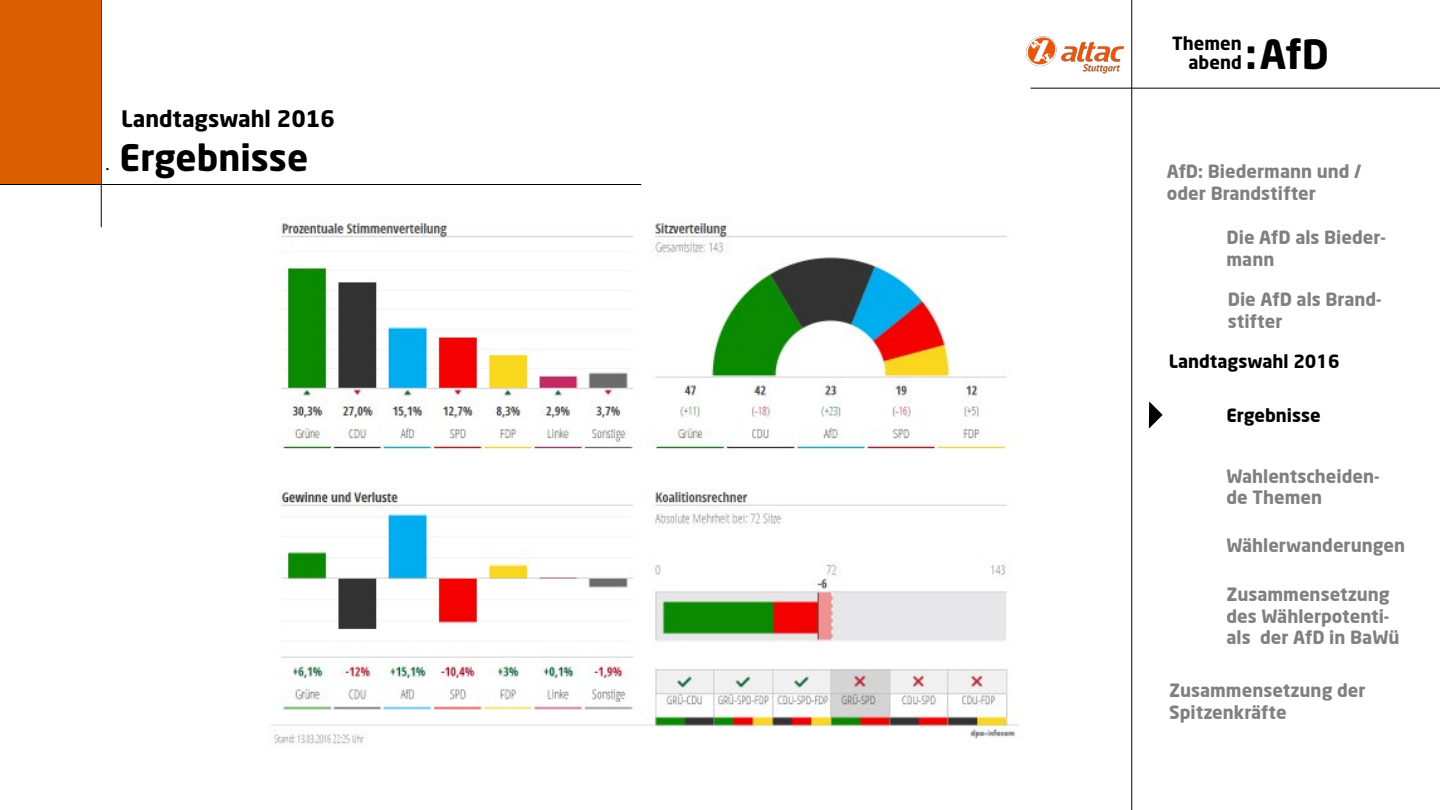
<style>
.page{position:relative;width:1440px;height:810px;background:#fff}
.page>*{position:absolute;margin:0;border:0;box-sizing:border-box;transform-origin:0 0}
.t1{font:700 39.75px "Neo Sans Std";color:#000}
.t2{font:700 36px "Neo Sans Std";color:#000}
.t3{font:700 22.5px "Neo Sans Std";color:#000}
.t4{font:700 18px/21.6px "Neo Sans";color:#808080}
.t5{font:700 18px "Neo Sans";color:#000}
.t6{font:700 18px/18.8px "Neo Sans Std";color:#000;text-align:right}
.s1{font-family:"Minion Pro";font-weight:400;font-size:9px}
.s2{font-size:41.25px}
</style>
<div class="page">
<img style="left:271px;top:221px;width:748px;height:525px">
<hr style="left:0;top:184px;width:641px;height:1px;background:#000">
<hr style="left:101px;top:0;width:1px;height:227px;background:#000">
<hr style="left:1131px;top:0;width:1px;height:810px;background:#000">
<hr style="left:1030px;top:88px;width:410px;height:1px;background:#000">
<svg style="left:1149px;top:402px;width:14px;height:27px"></svg>
<div style="left:0;top:0;width:100px;height:184px;background:#da5f00"></div>
<img style="left:1026px;top:36px;width:97px;height:38px">
<p class="t3" style="left:121px;top:105px;width:215px">Landtagswahl 2016</p>
<h2 class="t2" style="left:106px;top:134px;width:204px"><span class="s1">•</span> Ergebnisse</h2>
<p class="t6" style="left:1172px;top:33px;width:71px">Themen abend</p>
<h1 class="t1" style="left:1246px;top:29px;width:85px"><span class="s2">:</span>AfD</h1>
<p class="t4" style="left:1167px;top:160px;width:196px">AfD: Biedermann und / oder Brandstifter</p>
<p class="t4" style="left:1227px;top:226px;width:161px">Die AfD als Bieder&shy;mann</p>
<p class="t4" style="left:1228px;top:288px;width:155px">Die AfD als Brand&shy;stifter</p>
<p class="t5" style="left:1169px;top:350px;width:173px">Landtagswahl 2016</p>
<p class="t5" style="left:1227px;top:404px;width:96px">Ergebnisse</p>
<p class="t4" style="left:1227px;top:465px;width:155px">Wahlentscheiden&shy;de Themen</p>
<p class="t4" style="left:1227px;top:534px;width:180px">Wählerwanderungen</p>
<p class="t4" style="left:1227px;top:583px;width:174px">Zusammensetzung des Wählerpotenti&shy;als der AfD in BaWü</p>
<p class="t4" style="left:1169px;top:679px;width:198px">Zusammensetzung der<br>Spitzenkräfte</p>
</div>
